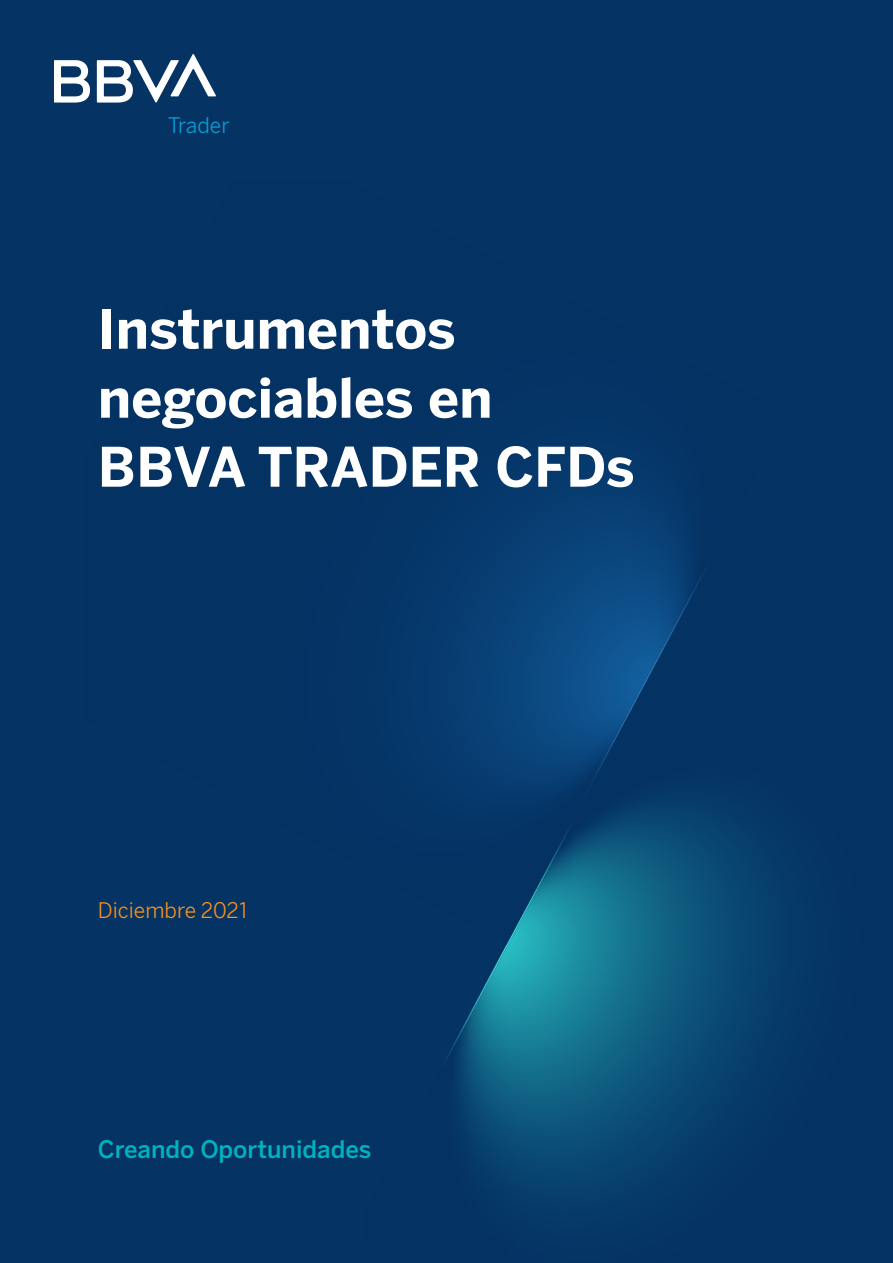
<style>
.page{position:relative;width:893px;height:1263px;background:#053363}
.page>*{position:absolute;margin:0;border:0;box-sizing:border-box;transform-origin:0 0}
.t1{font:700 54px "BBVA Benton Sans";color:#fff}
.t2{font:500 24px "Benton Sans BBVA";color:#00b2bf}
.t3{font:21px "BBVA Benton Sans";color:#f6911e}
.t4{font:21px "BBVA Benton Sans";color:#089fd6}
</style>
<div class="page">
<img style="left:673px;top:831px;width:106px;height:327px">
<img style="left:571px;top:856px;width:102px;height:347px">
<img style="left:469px;top:1122px;width:102px;height:81px">
<img style="left:446px;top:856px;width:156px;height:266px">
<img style="left:425px;top:490px;width:113px;height:455px">
<img style="left:536px;top:470px;width:52px;height:419px">
<div style="left:586px;top:468px;width:51px;height:34px;background:#073c70"></div>
<img style="left:637px;top:477px;width:29px;height:25px">
<img style="left:552px;top:502px;width:189px;height:354px">
<svg style="left:54px;top:60px;width:36px;height:43px"></svg>
<svg style="left:97px;top:54px;width:119px;height:49px"></svg>
<p class="t4" style="left:168px;top:113px;width:63px">Trader</p>
<p class="t1" style="left:98px;top:295px;width:359px">Instrumentos</p>
<p class="t1" style="left:98px;top:364px;width:396px">negociables en</p>
<p class="t1" style="left:98px;top:433px;width:538px">BBVA TRADER CFDs</p>
<p class="t3" style="left:98px;top:898px;width:152px">Diciembre 2021</p>
<p class="t2" style="left:98px;top:1134px;width:275px">Creando Oportunidades</p>
</div>
